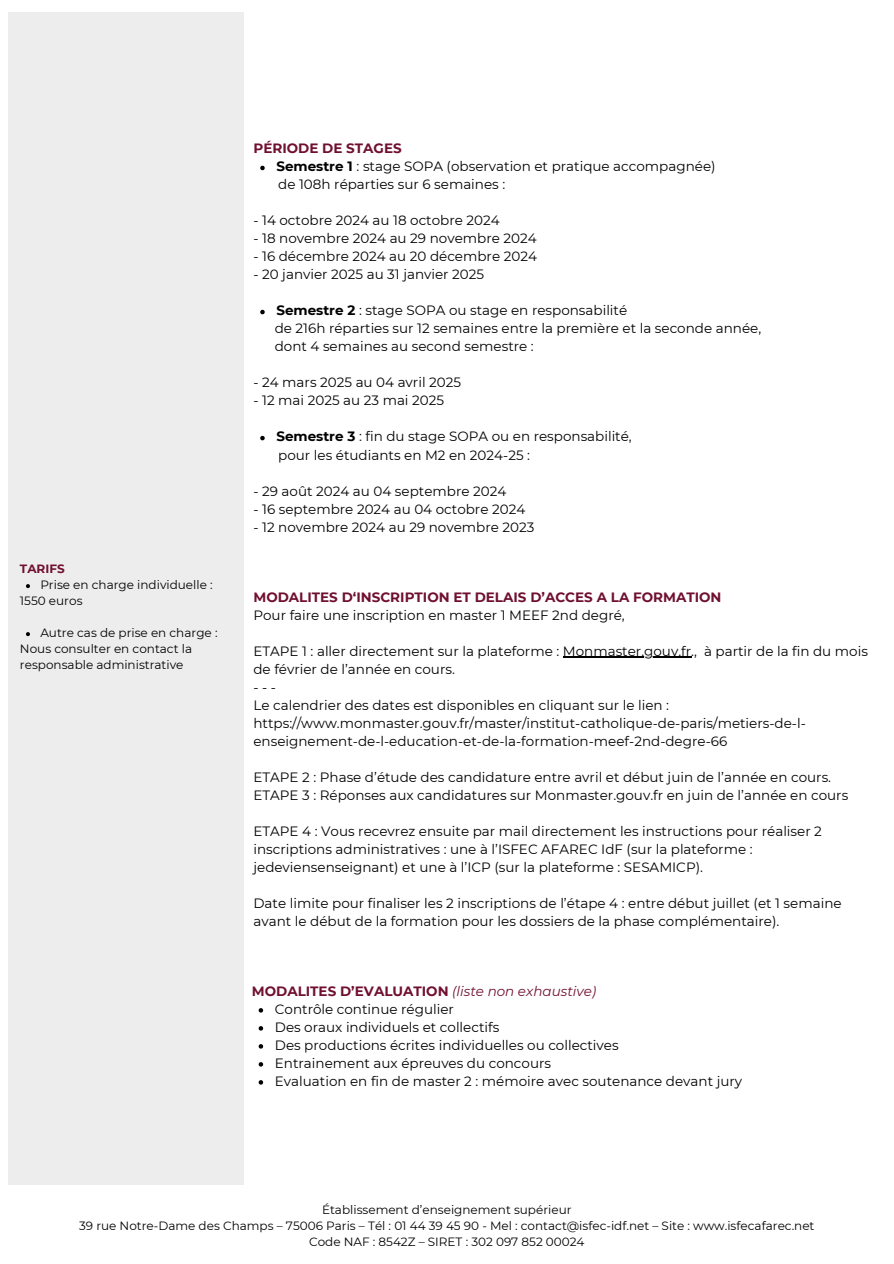
<style>
.page{position:relative;width:894px;height:1264px;background:#fff}
.page>*{position:absolute;margin:0;border:0;box-sizing:border-box;transform-origin:0 0}
.t1{font:13.5px/18px "Montserrat";color:#000}
.t2{font:700 13.5px/18px "Montserrat";color:#701031}
.t3{font:12px/16px "Montserrat";color:#000}
.t4{font:700 12px "Montserrat";color:#701031}
.s1{font-weight:700}
.s2{font-weight:400;color:#000}
.s3{font-weight:400;font-style:italic}
</style>
<div class="page">
<svg style="left:260px;top:166px;width:5px;height:4px"></svg>
<svg style="left:260px;top:310px;width:5px;height:4px"></svg>
<svg style="left:260px;top:436px;width:5px;height:4px"></svg>
<div style="left:8px;top:12px;width:235px;height:1172px;background:#eeedee"></div>
<svg style="left:258px;top:1008px;width:5px;height:4px"></svg>
<svg style="left:258px;top:1026px;width:5px;height:4px"></svg>
<svg style="left:258px;top:1044px;width:5px;height:4px"></svg>
<svg style="left:258px;top:1062px;width:5px;height:4px"></svg>
<svg style="left:258px;top:1080px;width:5px;height:4px"></svg>
<hr style="left:562px;top:656px;width:129px;height:2px;background:#000">
<svg style="left:26px;top:584px;width:4px;height:4px"></svg>
<svg style="left:26px;top:632px;width:4px;height:4px"></svg>
<p class="t4" style="left:20px;top:561px;width:46px">TARIFS</p>
<p class="t3" style="left:40px;top:576px;width:174px">Prise en charge individuelle :</p>
<p class="t3" style="left:20px;top:592px;width:64px">1550 euros</p>
<p class="t3" style="left:20px;top:624px;width:199px;text-indent:20px">Autre cas de prise en charge :<br>Nous consulter en contact la responsable administrative</p>
<h3 class="t2" style="left:253px;top:139px;width:150px">PÉRIODE DE STAGES</h3>
<p class="t1" style="left:276px;top:157px;width:440px"><span class="s1">Semestre 1</span> : stage SOPA (observation et pratique accompagnée)</p>
<p class="t1" style="left:278px;top:175px;width:228px">de 108h réparties sur 6 semaines :</p>
<p class="t1" style="left:253px;top:211px;width:248px">- 14 octobre 2024 au 18 octobre 2024</p>
<p class="t1" style="left:253px;top:229px;width:284px">- 18 novembre 2024 au 29 novembre 2024</p>
<p class="t1" style="left:253px;top:247px;width:285px">- 16 décembre 2024 au 20 décembre 2024</p>
<p class="t1" style="left:253px;top:265px;width:232px">- 20 janvier 2025 au 31 janvier 2025</p>
<p class="t1" style="left:274px;top:301px;width:488px"><span class="s1">Semestre 2</span> : stage SOPA ou stage en responsabilité<br>de 216h réparties sur 12 semaines entre la première et la seconde année,</p>
<h1 class="t1" style="left:274px;top:337px;width:260px">dont 4 semaines au second semestre :</h1>
<h1 class="t1" style="left:253px;top:373px;width:209px">- 24 mars 2025 au 04 avril 2025</h1>
<p class="t1" style="left:253px;top:391px;width:192px">- 12 mai 2025 au 23 mai 2025</p>
<p class="t1" style="left:276px;top:427px;width:357px"><span class="s1">Semestre 3</span> : fin du stage SOPA ou en responsabilité,</p>
<h2 class="t1" style="left:278px;top:445px;width:253px">pour les étudiants en M2 en 2024-25 :</h2>
<h2 class="t1" style="left:253px;top:481px;width:254px">- 29 août 2024 au 04 septembre 2024</h2>
<p class="t1" style="left:253px;top:499px;width:273px">- 16 septembre 2024 au 04 octobre 2024</p>
<p class="t1" style="left:253px;top:517px;width:282px">- 12 novembre 2024 au 29 novembre 2023</p>
<h2 class="t2" style="left:253px;top:587px;width:469px">MODALITES D‘INSCRIPTION ET DELAIS D’ACCES A LA FORMATION<br><span class="s2">Pour faire une inscription en master 1 MEEF 2nd degré,</span></h2>
<h2 class="t1" style="left:253px;top:641px;width:615px">ETAPE 1 : aller directement sur la plateforme : Monmaster.gouv.fr., à partir de la fin du mois</h2>
<p class="t1" style="left:253px;top:659px;width:553px">de février de l’année en cours.<br>---<br>Le calendrier des dates est disponibles en cliquant sur le lien : https://www.monmaster.gouv.fr/master/institut-catholique-de-paris/metiers-de-l&shy;enseignement-de-l-education-et-de-la-formation-meef-2nd-degre-66</p>
<p class="t1" style="left:253px;top:767px;width:579px">ETAPE 2 : Phase d’étude des candidature entre avril et début juin de l’année en cours.</p>
<p class="t1" style="left:253px;top:785px;width:596px">ETAPE 3 : Réponses aux candidatures sur Monmaster.gouv.fr en juin de l’année en cours</p>
<p class="t1" style="left:253px;top:821px;width:570px">ETAPE 4 : Vous recevrez ensuite par mail directement les instructions pour réaliser 2</p>
<p class="t1" style="left:253px;top:839px;width:500px">inscriptions administratives : une à l’ISFEC AFAREC IdF (sur la plateforme : jedeviensenseignant) et une à l’ICP (sur la plateforme : SESAMICP).</p>
<p class="t1" style="left:253px;top:893px;width:589px">Date limite pour finaliser les 2 inscriptions de l’étape 4 : entre début juillet (et 1 semaine</p>
<p class="t1" style="left:253px;top:911px;width:527px">avant le début de la formation pour les dossiers de la phase complémentaire).</p>
<h2 class="t2" style="left:252px;top:981px;width:346px">MODALITES D’EVALUATION <span class="s3">(liste non exhaustive)</span></h2>
<h2 class="t1" style="left:275px;top:999px;width:180px">Contrôle continue régulier</h2>
<h2 class="t1" style="left:275px;top:1017px;width:226px">Des oraux individuels et collectifs</h2>
<h2 class="t1" style="left:275px;top:1035px;width:345px">Des productions écrites individuelles ou collectives</h2>
<h2 class="t1" style="left:275px;top:1053px;width:278px">Entrainement aux épreuves du concours</h2>
<h2 class="t1" style="left:275px;top:1071px;width:469px">Evaluation en fin de master 2 : mémoire avec soutenance devant jury</h2>
<h2 class="t3" style="left:322px;top:1201px;width:251px">Établissement d’enseignement supérieur</h2>
<h2 class="t3" style="left:79px;top:1217px;width:736px">39 rue Notre-Dame des Champs – 75006 Paris – Tél : 01 44 39 45 90 - Mel : contact@isfec-idf.net – Site : www.isfecafarec.net</h2>
<p class="t3" style="left:309px;top:1233px;width:277px">Code NAF : 8542Z – SIRET : 302 097 852 00024</p>
</div>
